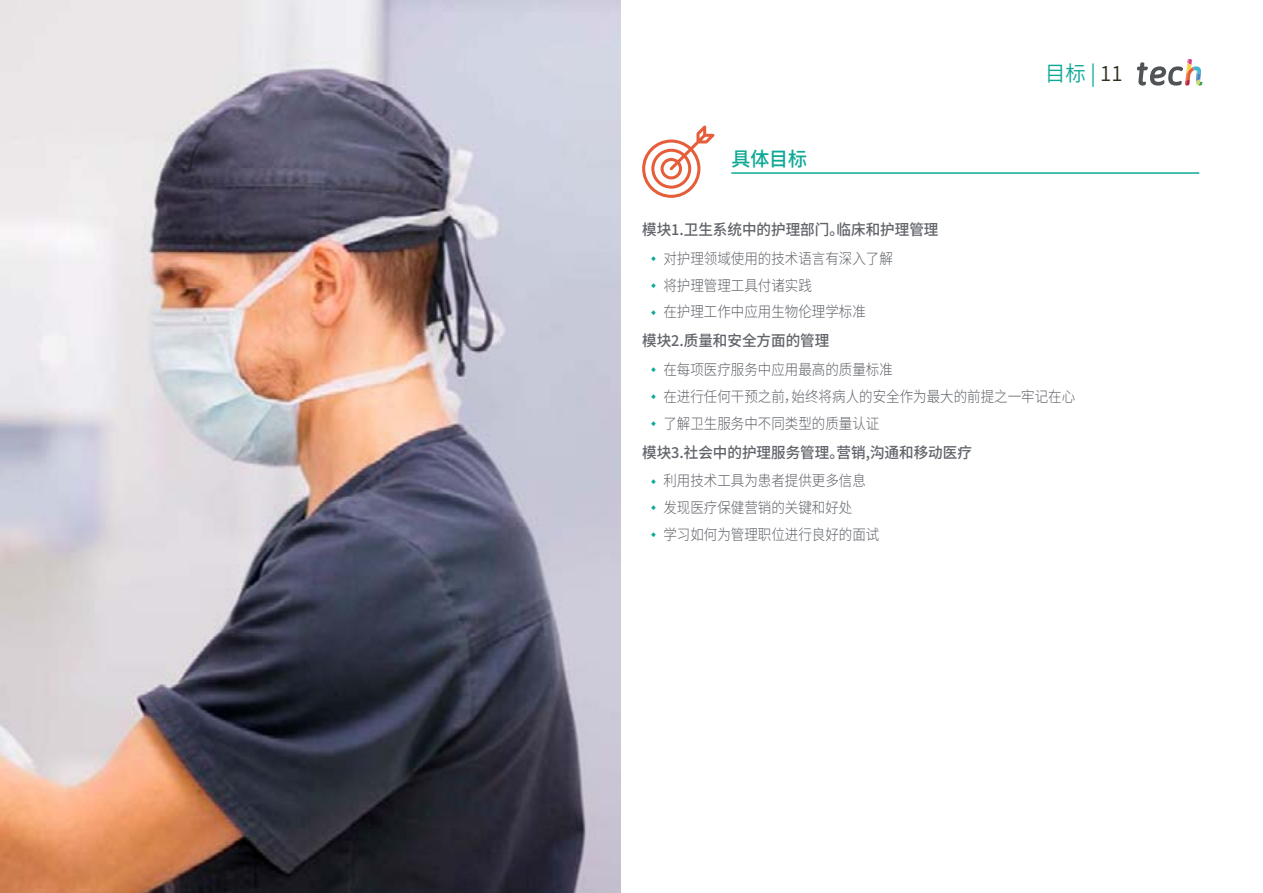
<style>
.page{position:relative;width:1263px;height:893px;background:#fff}
.page>*{position:absolute;margin:0;border:0;box-sizing:border-box;transform-origin:0 0}
.t1{font:21px "Source Han Sans CN";color:#0ea996}
.t2{font:500 19.5px "Source Han Sans CN";color:#0ea996}
.t3{font:300 15px/26.7px "Source Han Sans CN";color:#61646a;scale:.9 1}
.t4{font:500 15px "Source Han Sans CN";color:#61646a}
.s1{color:#00a997}
.s2{color:#312e20}
</style>
<div class="page">
<svg style="left:1137px;top:59px;width:65px;height:27px"></svg>
<svg style="left:642px;top:125px;width:72px;height:73px"></svg>
<hr style="left:731px;top:173px;width:468px;height:1px;background:#0ea996">
<img style="left:0;top:0;width:621px;height:893px">
<h2 class="t2" style="left:731px;top:147px;width:77px">具体目标</h2>
<h1 class="t1" style="left:1045px;top:61px;width:79px">目标 <span class="s1">|</span> <span class="s2">11</span></h1>
<p class="t4" style="left:642px;top:221px;width:298px">模块1.卫生系统中的护理部门。临床和护理管理</p>
<p class="t3" style="left:663px;top:245px;width:256px">对护理领域使用的技术语言有深入了解将护理管理工具付诸实践<br>在护理工作中应用生物伦理学标准</p>
<p class="t4" style="left:642px;top:332px;width:189px">模块2.质量和安全方面的管理</p>
<p class="t3" style="left:663px;top:357px;width:459px">在每项医疗服务中应用最高的质量标准<br>在进行任何干预之前，始终将病人的安全作为最大的前提之一牢记在心了解卫生服务中不同类型的质量认证</p>
<p class="t4" style="left:642px;top:444px;width:331px">模块3.社会中的护理服务管理。营销,沟通和移动医疗</p>
<p class="t3" style="left:663px;top:468px;width:241px">利用技术工具为患者提供更多信息发现医疗保健营销的关键和好处<br>学习如何为管理职位进行良好的面试</p>
</div>
